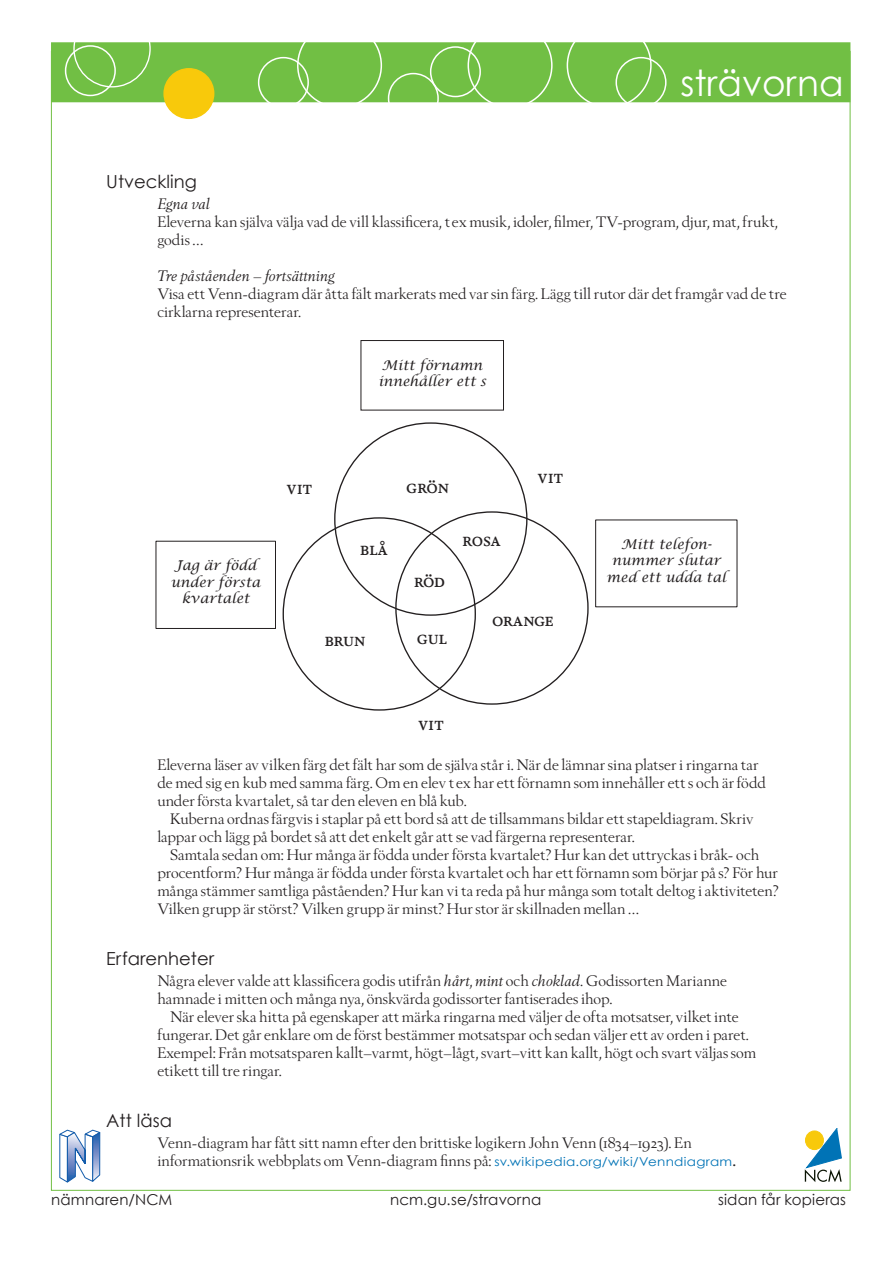
<style>
.page{position:relative;width:893px;height:1263px;background:#fff}
.page>*{position:absolute;margin:0;border:0;box-sizing:border-box;transform-origin:0 0}
.t1{font:36px "Century Gothic";color:#fff}
.t2{font:18.9px "Berling Nova Text Pro";color:#231f20}
.L-rubrik{font:18px "Century Gothic";color:#231f20}
.L-bröd-indrag{font:15px/18px "Berling Nova Display Pro";letter-spacing:.005em;color:#231f20}
.L-bröd{font:15px/18px "Berling Nova Display Pro";letter-spacing:.005em;color:#231f20}
.t3{font:15px "Century Gothic";letter-spacing:.015em;color:#231f20}
.L-bröd-2{font:italic 15px "Berling Nova Display Pro";color:#231f20}
.t4{font:italic 13.5px "Lucida Calligraphy";color:#231f20}
.s1{font-style:italic}
.s2{font-family:"Century Gothic";font-size:12.15px;color:#0073b6}
.s3{font-family:"Century Gothic";font-weight:700;font-size:12.15px}
</style>
<div class="page">
<svg style="left:60px;top:1130px;width:40px;height:52px"></svg>
<svg style="left:805px;top:1128px;width:37px;height:54px"></svg>
<div style="left:51px;top:42px;width:799px;height:60px;background:#71bf44"></div>
<div style="left:73px;top:10px;width:78px;height:77px;border:1px solid #fff;border-radius:50%"></div>
<div style="left:65px;top:45px;width:51px;height:51px;border:2px solid #fff;border-radius:50%"></div>
<div style="left:258px;top:57px;width:51px;height:51px;border:2px solid #fff;border-radius:50%"></div>
<div style="left:297px;top:23px;width:85px;height:85px;border:2px solid #fff;border-radius:50%"></div>
<div style="left:388px;top:73px;width:51px;height:51px;border:2px solid #fff;border-radius:50%"></div>
<div style="left:430px;top:46px;width:51px;height:51px;border:2px solid #fff;border-radius:50%"></div>
<div style="left:468px;top:23px;width:85px;height:85px;border:2px solid #fff;border-radius:50%"></div>
<div style="left:567px;top:23px;width:85px;height:85px;border:2px solid #fff;border-radius:50%"></div>
<div style="left:615px;top:57px;width:51px;height:51px;border:2px solid #fff;border-radius:50%"></div>
<div style="left:164px;top:69px;width:50px;height:49px;background:#f8c90b;border-radius:50%"></div>
<div style="left:163px;top:68px;width:51px;height:51px;border:2px solid #f8c90b;border-radius:50%"></div>
<div style="left:361px;top:340px;width:143px;height:70px;border:1px solid #231f20"></div>
<div style="left:156px;top:541px;width:120px;height:88px;border:1px solid #231f20"></div>
<h1 class="t1" style="left:680px;top:61px;width:165px">strävorna</h1>
<p class="L-rubrik" style="left:106px;top:170px;width:92px">Utveckling</p>
<p class="L-bröd-2" style="left:157px;top:195px;width:54px">Egna val</p>
<p class="L-bröd" style="left:157px;top:212px;width:622px">Eleverna kan själva välja vad de vill klassificera, t ex musik, idoler, filmer, TV-program, djur, mat, frukt, godis …</p>
<p class="L-bröd-2" style="left:157px;top:267px;width:179px">Tre påståenden – fortsättning</p>
<p class="L-bröd" style="left:157px;top:284px;width:631px">Visa ett Venn-diagram där åtta fält markerats med var sin färg. Lägg till rutor där det framgår vad de tre cirklarna representerar.</p>
<p class="t4" style="left:382px;top:357px;width:102px">Mitt förnamn</p>
<p class="t4" style="left:378px;top:373px;width:110px">innehåller ett s</p>
<p class="t4" style="left:175px;top:557px;width:83px">Jag är född</p>
<p class="t4" style="left:171px;top:574px;width:91px">under första</p>
<p class="t4" style="left:182px;top:590px;width:69px">kvartalet</p>
<p class="t2" style="left:286px;top:475px;width:27px">vit</p>
<p class="t2" style="left:406px;top:474px;width:44px">grön</p>
<p class="t2" style="left:538px;top:464px;width:27px">vit</p>
<p class="t2" style="left:360px;top:536px;width:29px">blå</p>
<p class="t2" style="left:414px;top:568px;width:33px">röd</p>
<p class="t2" style="left:325px;top:627px;width:42px">brun</p>
<p class="t2" style="left:417px;top:625px;width:32px">gul</p>
<p class="t2" style="left:462px;top:527px;width:40px">rosa</p>
<p class="t2" style="left:492px;top:607px;width:63px">orange</p>
<p class="t2" style="left:418px;top:711px;width:27px">vit</p>
<p class="t4" style="left:621px;top:536px;width:92px">Mitt telefon-</p>
<p class="t4" style="left:612px;top:552px;width:110px">nummer slutar</p>
<p class="t4" style="left:607px;top:569px;width:121px">med ett udda tal</p>
<p class="L-bröd" style="left:157px;top:756px;width:610px">Eleverna läser av vilken färg det fält har som de själva står i. När de lämnar sina platser i ringarna tar de med sig en kub med samma färg. Om en elev t ex har ett förnamn som innehåller ett s och är född under första kvartalet, så tar den eleven en blå kub.</p>
<p class="L-bröd-indrag" style="left:157px;top:810px;width:598px;text-indent:13px">Kuberna ordnas färgvis i staplar på ett bord så att de tillsammans bildar ett stapeldiagram. Skriv lappar och lägg på bordet så att det enkelt går att se vad färgerna representerar.</p>
<p class="L-bröd-indrag" style="left:157px;top:846px;width:623px;text-indent:13px">Samtala sedan om: Hur många är födda under första kvartalet? Hur kan det uttryckas i bråk- och procentform? Hur många är födda under första kvartalet och har ett förnamn som börjar på s? För hur många stämmer samtliga påståenden? Hur kan vi ta reda på hur många som totalt deltog i aktiviteten?<br>Vilken grupp är störst? Vilken grupp är minst? Hur stor är skillnaden mellan …</p>
<p class="L-rubrik" style="left:106px;top:948px;width:109px">Erfarenheter</p>
<p class="L-bröd" style="left:157px;top:972px;width:571px">Några elever valde att klassificera godis utifrån <span class="s1">hårt</span>, <span class="s1">mint</span> och <span class="s1">choklad</span>. Godissorten Marianne hamnade i mitten och många nya, önskvärda godissorter fantiserades ihop.</p>
<p class="L-bröd-indrag" style="left:157px;top:1008px;width:600px;text-indent:13px">När elever ska hitta på egenskaper att märka ringarna med väljer de ofta motsatser, vilket inte fungerar. Det går enklare om de först bestämmer motsatspar och sedan väljer ett av orden i paret.<br>Exempel: Från motsatsparen kallt–varmt, högt–lågt, svart–vitt kan kallt, högt och svart väljas som etikett till tre ringar.</p>
<p class="L-rubrik" style="left:106px;top:1110px;width:67px">Att läsa</p>
<p class="L-bröd" style="left:157px;top:1134px;width:581px">Venn-diagram har fått sitt namn efter den brittiske logikern John Venn (1834–1923). En informationsrik webbplats om Venn-diagram finns på: <span class="s2">sv.wikipedia.org/wiki/Venndiagram</span><span class="s3">.</span></p>
<p class="t3" style="left:51px;top:1190px;width:123px">nämnaren/NCM</p>
<p class="t3" style="left:390px;top:1190px;width:153px">ncm.gu.se/stravorna</p>
<p class="t3" style="left:718px;top:1190px;width:130px">sidan får kopieras</p>
</div>
